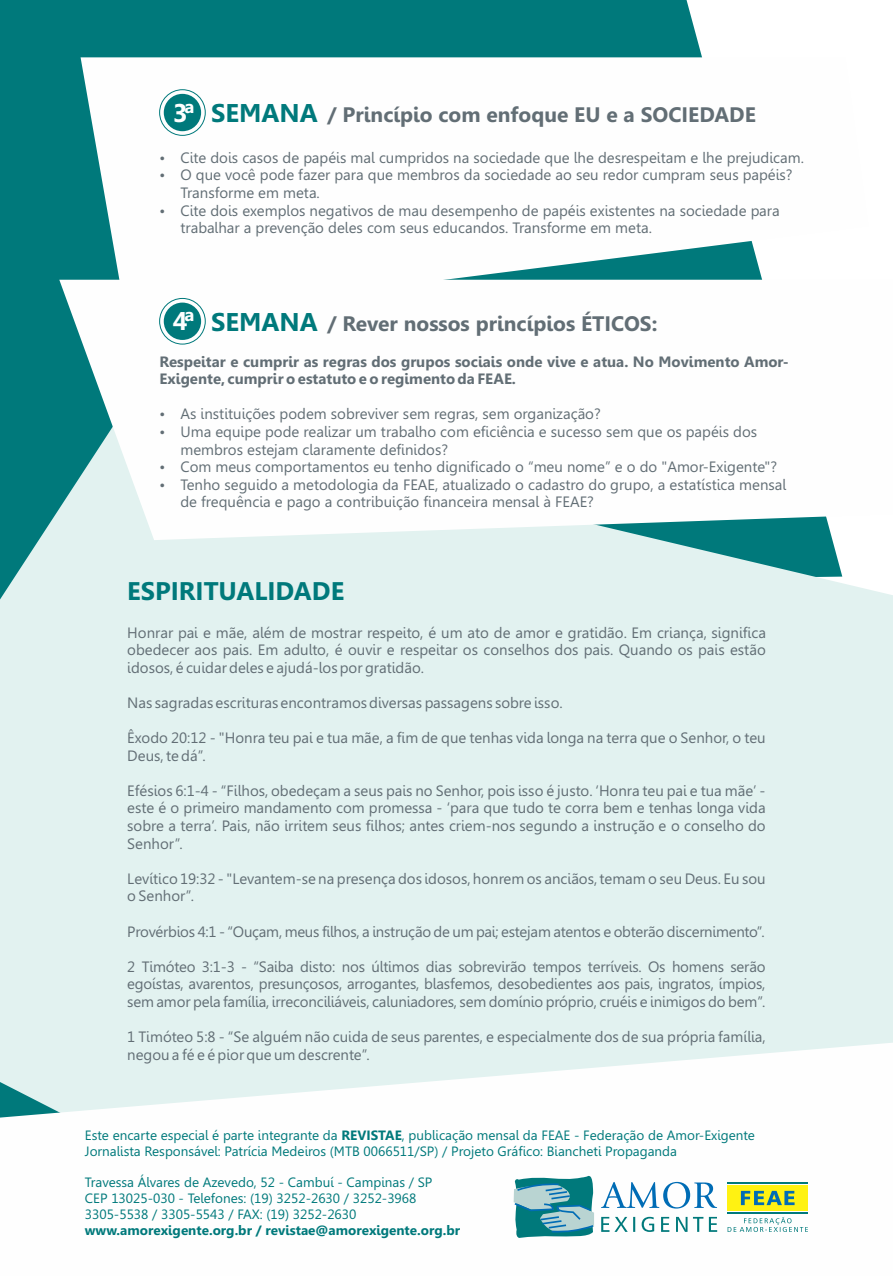
<style>
.page{position:relative;width:893px;height:1276px;background:#fff}
.page>*{position:absolute;margin:0;border:0;box-sizing:border-box;transform-origin:0 0}
.t1{font:700 25.5px "Gisha";color:#00797b}
.t2{font:700 21px "Gisha";color:#626e75}
.t3{font:15px/17.5px "Gisha";color:#626e75}
.t4{font:700 15px/17.5px "Gisha";color:#626e75}
.t5{font:13.5px/15.8px "Gisha";color:#00797b}
.t6{font:700 13.5px "Gisha";color:#00797b}
.s1{font-size:25.65px;color:#fefefe}
.s2{font-size:25.65px;color:#00797b}
.s3{font-weight:700}
</style>
<div class="page">
<div style="left:0;top:0;width:702px;height:412px;background:#00797b"></div>
<div style="left:0;top:412px;width:893px;height:626px;background:#e2f2f0"></div>
<svg style="left:0;top:1038px;width:893px;height:194px"></svg>
<svg style="left:514px;top:1174px;width:80px;height:64px;background:#5fa7af"></svg>
<svg style="left:601px;top:1182px;width:116px;height:26px"></svg>
<svg style="left:601px;top:1216px;width:116px;height:16px"></svg>
<div style="left:728px;top:1185px;width:80px;height:25px;background:#fff212"></div>
<hr style="left:728px;top:1182px;width:80px;height:1px;background:#00797b">
<hr style="left:728px;top:1212px;width:80px;height:2px;background:#00797b">
<svg style="left:728px;top:1216px;width:80px;height:16px"></svg>
<svg style="left:741px;top:1190px;width:54px;height:15px"></svg>
<svg style="left:81px;top:57px;width:682px;height:223px"></svg>
<svg style="left:59px;top:280px;width:834px;height:260px"></svg>
<svg style="left:159px;top:298px;width:47px;height:46px"></svg>
<div style="left:164px;top:302px;width:37px;height:38px;background:#00797b;border-radius:50%"></div>
<svg style="left:159px;top:89px;width:47px;height:47px"></svg>
<div style="left:164px;top:94px;width:37px;height:37px;background:#00797b;border-radius:50%"></div>
<svg style="left:161px;top:413px;width:3px;height:4px"></svg>
<svg style="left:161px;top:430px;width:3px;height:4px"></svg>
<svg style="left:161px;top:465px;width:3px;height:4px"></svg>
<svg style="left:161px;top:483px;width:3px;height:4px"></svg>
<svg style="left:161px;top:156px;width:3px;height:4px"></svg>
<svg style="left:161px;top:174px;width:3px;height:4px"></svg>
<svg style="left:161px;top:209px;width:3px;height:4px"></svg>
<h2 class="t2" style="left:173px;top:106px;width:585px"><span class="s1">3ª</span> <span class="s2">SEMANA</span> / Princípio com enfoque EU e a SOCIEDADE</h2>
<p class="t3" style="left:180px;top:150px;width:625px">Cite dois casos de papéis mal cumpridos na sociedade que lhe desrespeitam e lhe prejudicam.<br>O que você pode fazer para que membros da sociedade ao seu redor cumpram seus papéis?<br>Transforme em meta.<br>Cite dois exemplos negativos de mau desempenho de papéis existentes na sociedade para trabalhar a prevenção deles com seus educandos. Transforme em meta.</p>
<h2 class="t2" style="left:173px;top:315px;width:486px"><span class="s1">4ª</span> <span class="s2">SEMANA</span> / Rever nossos princípios ÉTICOS:</h2>
<p class="t4" style="left:160px;top:354px;width:631px">Respeitar e cumprir as regras dos grupos sociais onde vive e atua. No Movimento Amor-<br>Exigente, cumprir o estatuto e o regimento da FEAE.</p>
<p class="t3" style="left:180px;top:407px;width:607px">As instituições podem sobreviver sem regras, sem organização?<br>Uma equipe pode realizar um trabalho com eficiência e sucesso sem que os papéis dos membros estejam claramente definidos?<br>Com meus comportamentos eu tenho dignificado o “meu nome” e o do "Amor-Exigente"?<br>Tenho seguido a metodologia da FEAE, atualizado o cadastro do grupo, a estatística mensal de frequência e pago a contribuição financeira mensal à FEAE?</p>
<h1 class="t1" style="left:127px;top:581px;width:218px">ESPIRITUALIDADE</h1>
<p class="t3" style="left:127px;top:625px;width:640px;text-align:justify">Honrar pai e mãe, além de mostrar respeito, é um ato de amor e gratidão. Em criança, significa obedecer aos pais. Em adulto, é ouvir e respeitar os conselhos dos pais. Quando os pais estão idosos, é cuidar deles e ajudá-los por gratidão.</p>
<p class="t3" style="left:127px;top:695px;width:437px">Nas sagradas escrituras encontramos diversas passagens sobre isso.</p>
<p class="t3" style="left:127px;top:730px;width:640px">Êxodo 20:12 - "Honra teu pai e tua mãe, a fim de que tenhas vida longa na terra que o Senhor, o teu<br>Deus, te dá”.</p>
<p class="t3" style="left:127px;top:783px;width:640px;text-align:justify">Efésios 6:1-4 - “Filhos, obedeçam a seus pais no Senhor, pois isso é justo. ‘Honra teu pai e tua mãe’ - este é o primeiro mandamento com promessa - ‘para que tudo te corra bem e tenhas longa vida sobre a terra’. Pais, não irritem seus filhos; antes criem-nos segundo a instrução e o conselho do Senhor”.</p>
<p class="t3" style="left:127px;top:871px;width:640px">Levítico 19:32 - "Levantem-se na presença dos idosos, honrem os anciãos, temam o seu Deus. Eu sou o Senhor”.</p>
<p class="t3" style="left:127px;top:924px;width:639px">Provérbios 4:1 - “Ouçam, meus filhos, a instrução de um pai; estejam atentos e obterão discernimento”.</p>
<p class="t3" style="left:127px;top:959px;width:640px;text-align:justify">2 Timóteo 3:1-3 - “Saiba disto: nos últimos dias sobrevirão tempos terríveis. Os homens serão egoístas, avarentos, presunçosos, arrogantes, blasfemos, desobedientes aos pais, ingratos, ímpios, sem amor pela família, irreconciliáveis, caluniadores, sem domínio próprio, cruéis e inimigos do bem”.</p>
<p class="t3" style="left:127px;top:1029px;width:640px">1 Timóteo 5:8 - “Se alguém não cuida de seus parentes, e especialmente dos de sua própria família, negou a fé e é pior que um descrente”.</p>
<p class="t5" style="left:85px;top:1128px;width:672px">Este encarte especial é parte integrante da <span class="s3">REVISTAE</span>, publicação mensal da FEAE - Federação de Amor-Exigente<br>Jornalista Responsável: Patrícia Medeiros (MTB 0066511/SP) / Projeto Gráfico: Biancheti Propaganda</p>
<p class="t5" style="left:85px;top:1176px;width:349px">Travessa Álvares de Azevedo, 52 - Cambuí - Campinas / SP<br>CEP 13025-030 - Telefones: (19) 3252-2630 / 3252-3968<br>3305-5538 / 3305-5543 / FAX: (19) 3252-2630</p>
<p class="t6" style="left:85px;top:1224px;width:377px">www.amorexigente.org.br / revistae@amorexigente.org.br</p>
</div>
